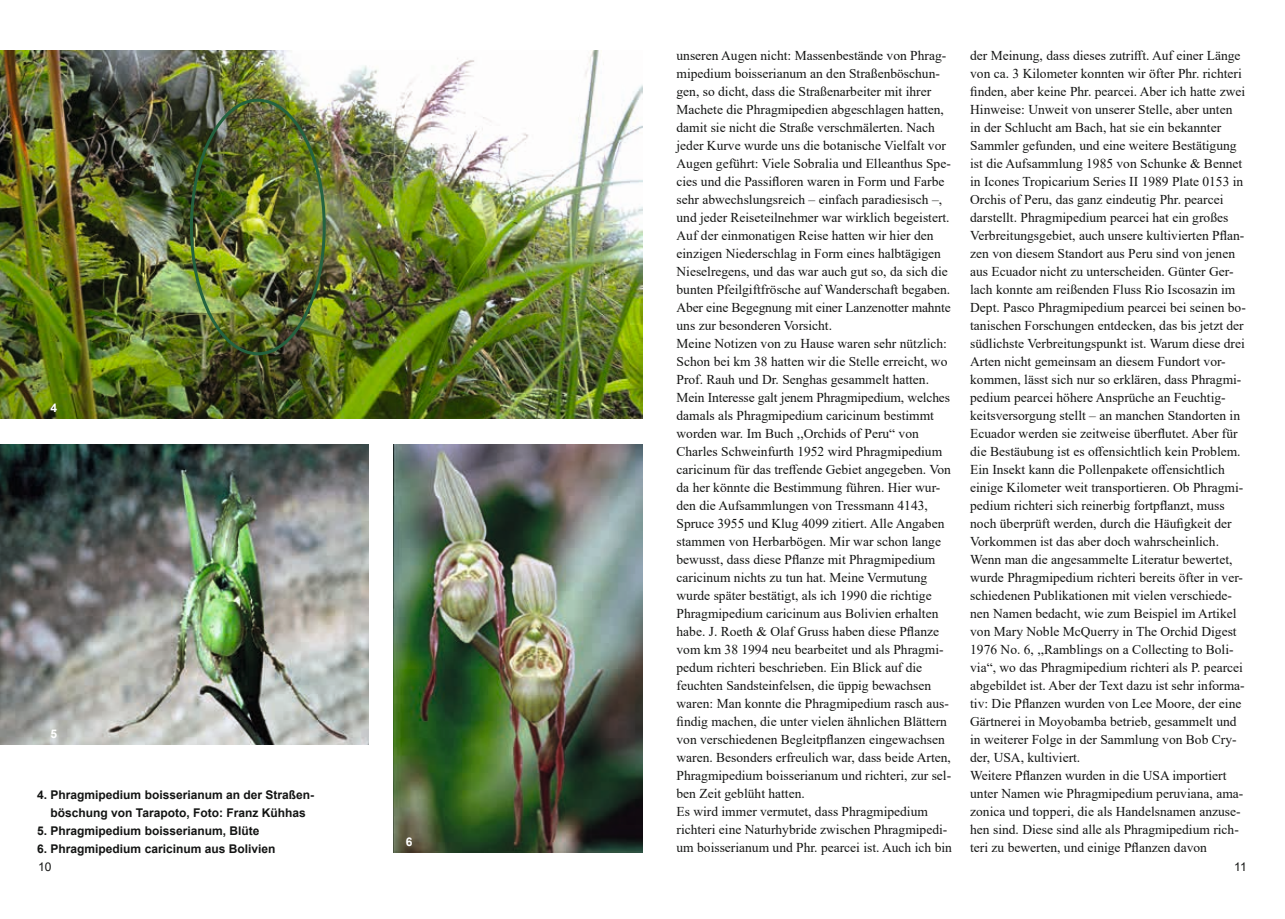
<style>
.page{position:relative;width:1285px;height:919px;background:#fff}
.page>*{position:absolute;margin:0;border:0;box-sizing:border-box;transform-origin:0 0}
.t1{font:13.5px/18px "Times New Roman";color:#131413}
.t2{font:700 12px/18px "Arial";color:#131413;text-align:center}
.t3{font:12px "Arial";color:#131413}
.t4{font:700 12px "Arial";color:#fff}
</style>
<div class="page">
<img style="left:0;top:445px;width:369px;height:299px">
<img style="left:393px;top:445px;width:249px;height:407px">
<img style="left:0;top:50px;width:642px;height:369px">
<p class="t4" style="left:50px;top:399px;width:8px">4</p>
<p class="t4" style="left:50px;top:724px;width:8px">5</p>
<p class="t2" style="left:37px;top:785px;width:278px">4. Phragmipedium boisserianum an der Straßen&shy;böschung von Tarapoto, Foto: Franz Kühhas</p>
<p class="t2" style="left:37px;top:821px;width:224px">5. Phragmipedium boisserianum, Blüte</p>
<p class="t2" style="left:37px;top:839px;width:240px">6. Phragmipedium caricinum aus Bolivien</p>
<p class="t4" style="left:406px;top:833px;width:8px">6</p>
<p class="t1" style="left:676px;top:46px;width:277px">unseren Augen nicht: Massenbestände von Phrag&shy;mipedium boisserianum an den Straßenböschun&shy;gen, so dicht, dass die Straßenarbeiter mit ihrer Machete die Phragmipedien abgeschlagen hatten, damit sie nicht die Straße verschmälerten. Nach jeder Kurve wurde uns die botanische Vielfalt vor Augen geführt: Viele Sobralia und Elleanthus Spe&shy;cies und die Passifloren waren in Form und Farbe sehr abwechslungsreich – einfach paradiesisch –, und jeder Reiseteilnehmer war wirklich begeistert.<br>Auf der einmonatigen Reise hatten wir hier den einzigen Niederschlag in Form eines halbtägigen Nieselregens, und das war auch gut so, da sich die bunten Pfeilgiftfrösche auf Wanderschaft begaben.<br>Aber eine Begegnung mit einer Lanzenotter mahnte uns zur besonderen Vorsicht.<br>Meine Notizen von zu Hause waren sehr nützlich:<br>Schon bei km 38 hatten wir die Stelle erreicht, wo Prof. Rauh und Dr. Senghas gesammelt hatten.<br>Mein Interesse galt jenem Phragmipedium, welches damals als Phragmipedium caricinum bestimmt worden war. Im Buch ,,Orchids of Peru“ von Charles Schweinfurth 1952 wird Phragmipedium caricinum für das treffende Gebiet angegeben. Von da her könnte die Bestimmung führen. Hier wur&shy;den die Aufsammlungen von Tressmann 4143, Spruce 3955 und Klug 4099 zitiert. Alle Angaben stammen von Herbarbögen. Mir war schon lange bewusst, dass diese Pflanze mit Phragmipedium caricinum nichts zu tun hat. Meine Vermutung wurde später bestätigt, als ich 1990 die richtige Phragmipedium caricinum aus Bolivien erhalten habe. J. Roeth &amp; Olaf Gruss haben diese Pflanze vom km 38 1994 neu bearbeitet und als Phragmi&shy;pedum richteri beschrieben. Ein Blick auf die feuchten Sandsteinfelsen, die üppig bewachsen waren: Man konnte die Phragmipedium rasch aus&shy;findig machen, die unter vielen ähnlichen Blättern von verschiedenen Begleitpflanzen eingewachsen waren. Besonders erfreulich war, dass beide Arten, Phragmipedium boisserianum und richteri, zur sel&shy;ben Zeit geblüht hatten.<br>Es wird immer vermutet, dass Phragmipedium richteri eine Naturhybride zwischen Phragmipedi&shy;um boisserianum und Phr. pearcei ist. Auch ich bin</p>
<p class="t1" style="left:970px;top:46px;width:277px">der Meinung, dass dieses zutrifft. Auf einer Länge von ca. 3 Kilometer konnten wir öfter Phr. richteri finden, aber keine Phr. pearcei. Aber ich hatte zwei Hinweise: Unweit von unserer Stelle, aber unten in der Schlucht am Bach, hat sie ein bekannter Sammler gefunden, und eine weitere Bestätigung ist die Aufsammlung 1985 von Schunke &amp; Bennet in Icones Tropicarium Series II 1989 Plate 0153 in Orchis of Peru, das ganz eindeutig Phr. pearcei darstellt. Phragmipedium pearcei hat ein großes Verbreitungsgebiet, auch unsere kultivierten Pflan&shy;zen von diesem Standort aus Peru sind von jenen aus Ecuador nicht zu unterscheiden. Günter Ger&shy;lach konnte am reißenden Fluss Rio Iscosazin im Dept. Pasco Phragmipedium pearcei bei seinen bo&shy;tanischen Forschungen entdecken, das bis jetzt der südlichste Verbreitungspunkt ist. Warum diese drei Arten nicht gemeinsam an diesem Fundort vor&shy;kommen, lässt sich nur so erklären, dass Phragmi&shy;pedium pearcei höhere Ansprüche an Feuchtig&shy;keitsversorgung stellt – an manchen Standorten in Ecuador werden sie zeitweise überflutet. Aber für die Bestäubung ist es offensichtlich kein Problem.<br>Ein Insekt kann die Pollenpakete offensichtlich einige Kilometer weit transportieren. Ob Phragmi&shy;pedium richteri sich reinerbig fortpflanzt, muss noch überprüft werden, durch die Häufigkeit der Vorkommen ist das aber doch wahrscheinlich.<br>Wenn man die angesammelte Literatur bewertet, wurde Phragmipedium richteri bereits öfter in ver&shy;schiedenen Publikationen mit vielen verschiede&shy;nen Namen bedacht, wie zum Beispiel im Artikel von Mary Noble McQuerry in The Orchid Digest 1976 No. 6, ,,Ramblings on a Collecting to Boli&shy;via“, wo das Phragmipedium richteri als P. pearcei abgebildet ist. Aber der Text dazu ist sehr informa&shy;tiv: Die Pflanzen wurden von Lee Moore, der eine Gärtnerei in Moyobamba betrieb, gesammelt und in weiterer Folge in der Sammlung von Bob Cry&shy;der, USA, kultiviert.<br>Weitere Pflanzen wurden in die USA importiert unter Namen wie Phragmipedium peruviana, ama&shy;zonica und topperi, die als Handelsnamen anzuse&shy;hen sind. Diese sind alle als Phragmipedium rich&shy;teri zu bewerten, und einige Pflanzen davon</p>
<p class="t3" style="left:38px;top:858px;width:15px">10</p>
<p class="t3" style="left:1233px;top:858px;width:14px">11</p>
</div>
